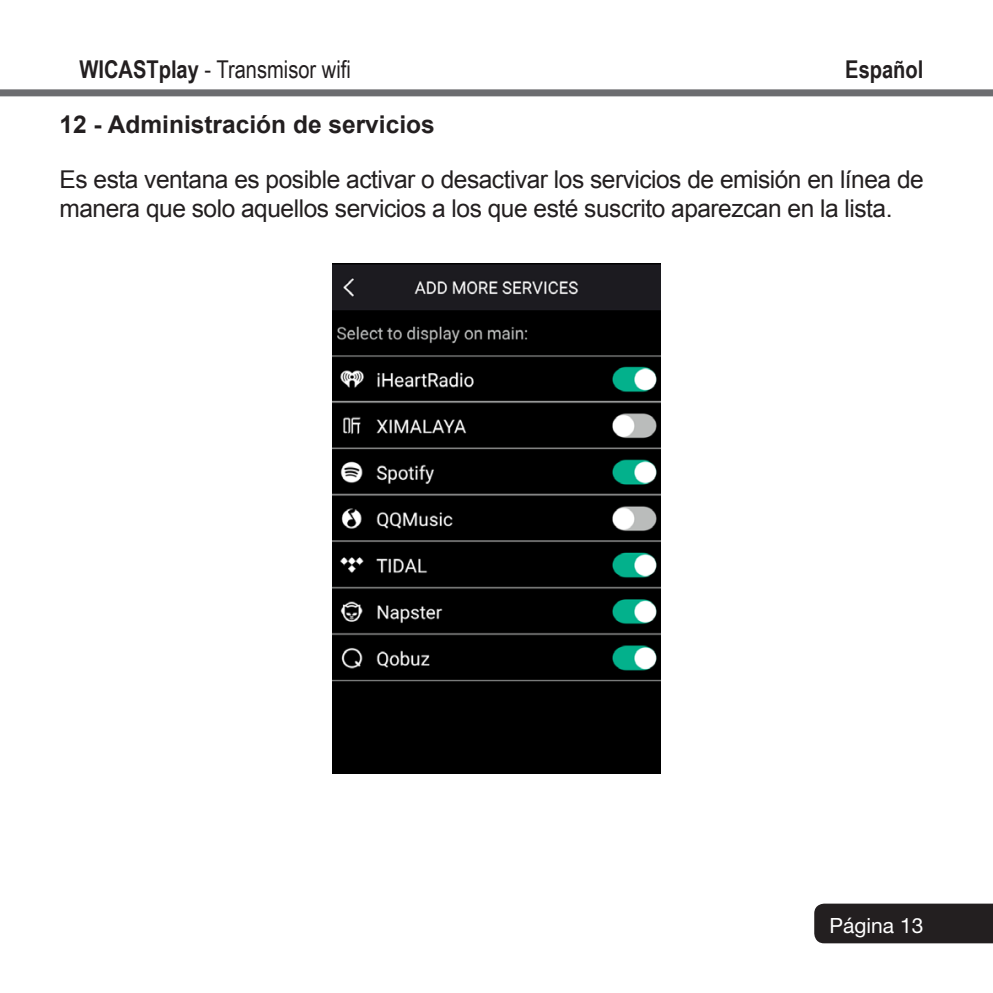
<style>
.page{position:relative;width:993px;height:993px;background:#fff}
.page>*{position:absolute;margin:0;border:0;box-sizing:border-box;transform-origin:0 0}
.Texte_normal{font:24.5px/29.4px "Arial";letter-spacing:-.02em;color:#231f20}
.Texte{font:700 24.5px "Arial";color:#231f20}
.t1{font:24.5px "Arial Narrow";color:#231f20}
.t2{font:700 24.5px "Arial Narrow";color:#231f20}
.t3{font:21px "Helvetica Neue LT Std";color:#fff}
.s1{font-weight:700}
</style>
<div class="page">
<div style="left:0;top:89px;width:992px;height:7px;background:#6c6d70"></div>
<div style="left:814px;top:903px;width:178px;height:40px;background:#231f20"></div>
<img style="left:332px;top:263px;width:328px;height:510px">
<p class="t1" style="left:79px;top:52px;width:273px"><span class="s1">WICASTplay</span> - Transmisor wifi</p>
<p class="t2" style="left:845px;top:51px;width:80px">Español</p>
<p class="Texte" style="left:60px;top:108px;width:376px">12 - Administración de servicios</p>
<p class="Texte_normal" style="left:60px;top:165px;width:865px">Es esta ventana es posible activar o desactivar los servicios de emisión en línea de manera que solo aquellos servicios a los que esté suscrito aparezcan en la lista.</p>
<p class="t3" style="left:829px;top:913px;width:95px">Página 13</p>
</div>
